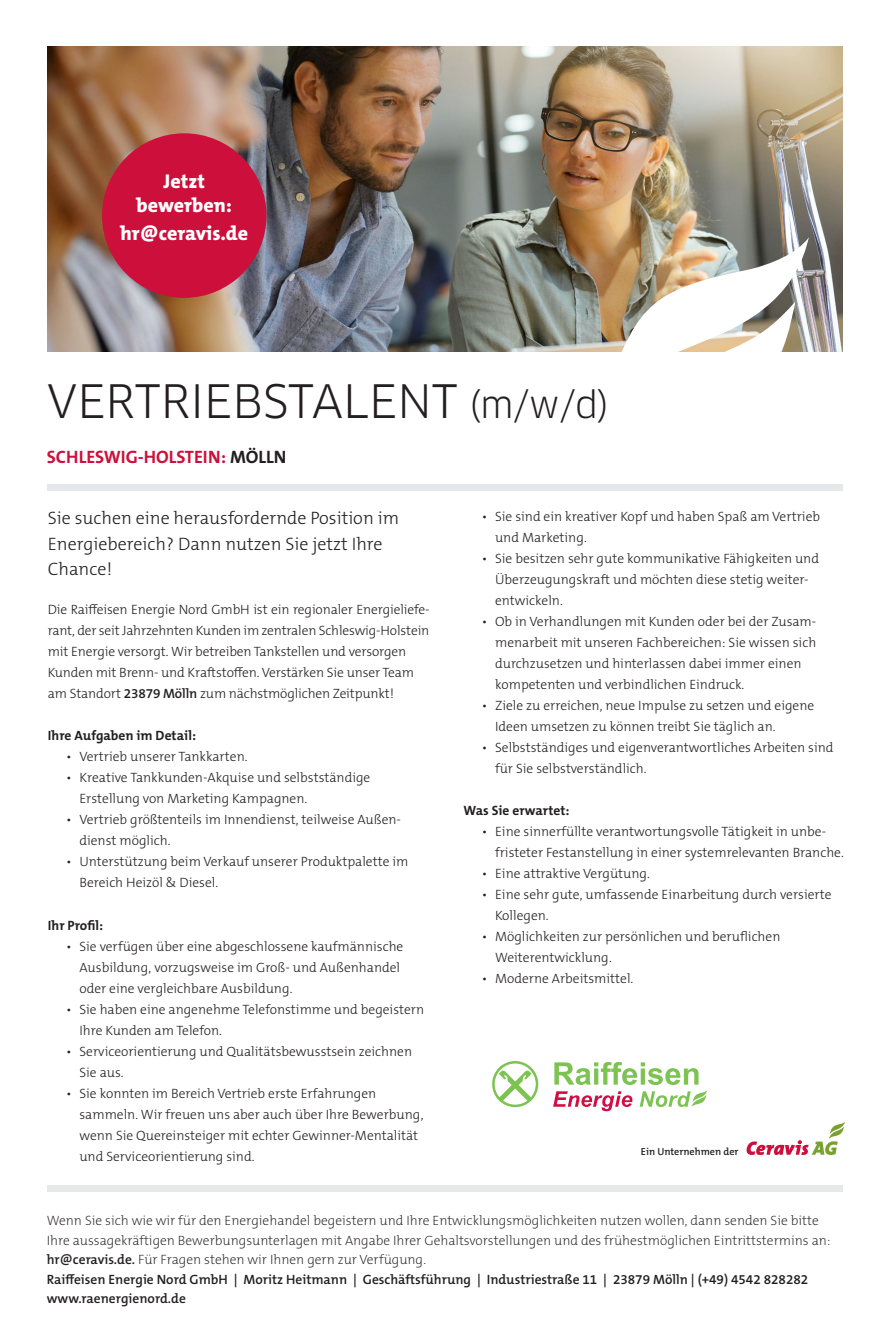
<style>
.page{position:relative;width:893px;height:1336px;background:#fff}
.page>*{position:absolute;margin:0;border:0;box-sizing:border-box;transform-origin:0 0}
.t1{font:45px "Clan OT";color:#231f20}
.t2{font:800 19.95px "The Mix B W8";color:#fff}
.t3{font:300 18px "The Mix B W3";color:#231f20}
.t4{font:700 18px "The Mix B W7";color:#cd0f3b}
.t5{font:300 13.5px/21px "The Mix B W3";color:#231f20}
.t6{font:200 13.5px "The Mix B W2";color:#231f20}
.t7{font:600 13.5px "The Mix B W6";color:#231f20}
.t8{font:700 13.5px "The Mix B W7";color:#231f20}
.t9{font:600 10.2px "The Mix B W6";color:#231f20}
.s1{font-size:36px}
.s2{color:#231f20}
.s3{font-family:"The Mix B W6";font-weight:600}
</style>
<div class="page">
<img style="left:47px;top:47px;width:795px;height:304px">
<img style="left:594px;top:237px;width:215px;height:115px">
<div style="left:47px;top:484px;width:795px;height:7px;background:#e6e7e9"></div>
<div style="left:47px;top:1185px;width:796px;height:6px;background:#e6e7e9"></div>
<svg style="left:747px;top:1121px;width:98px;height:33px"></svg>
<svg style="left:492px;top:1061px;width:46px;height:45px"></svg>
<svg style="left:553px;top:1062px;width:154px;height:49px"></svg>
<div style="left:102px;top:133px;width:164px;height:165px;background:#cd0f3b;border-radius:50%"></div>
<p class="t2" style="left:164px;top:169px;width:43px">Jetzt</p>
<p class="t2" style="left:137px;top:192px;width:97px">bewerben:</p>
<p class="t2" style="left:120px;top:220px;width:129px">hr@ceravis.de</p>
<p class="t1" style="left:47px;top:375px;width:564px">VERTRIEBSTALENT <span class="s1">(m/w/d)</span></p>
<p class="t4" style="left:47px;top:445px;width:241px">SCHLESWIG-HOLSTEIN: <span class="s2">MÖLLN</span></p>
<p class="t3" style="left:48px;top:506px;width:353px">Sie suchen eine herausfordernde Position im</p>
<p class="t3" style="left:48px;top:532px;width:336px">Energiebereich? Dann nutzen Sie jetzt Ihre</p>
<p class="t3" style="left:48px;top:557px;width:66px">Chance!</p>
<p class="t5" style="left:48px;top:599px;width:383px">Die Raiffeisen Energie Nord GmbH ist ein regionaler Energieliefe&shy;rant, der seit Jahrzehnten Kunden im zentralen Schleswig-Holstein</p>
<p class="t5" style="left:48px;top:641px;width:360px">mit Energie versorgt. Wir betreiben Tankstellen und versorgen</p>
<p class="t5" style="left:48px;top:662px;width:368px">Kunden mit Brenn- und Kraftstoffen. Verstärken Sie unser Team</p>
<p class="t5" style="left:48px;top:683px;width:348px">am Standort <span class="s3">23879 Mölln</span> zum nächstmöglichen Zeitpunkt!</p>
<p class="t8" style="left:48px;top:727px;width:150px">Ihre Aufgaben im Detail:</p>
<p class="t5" style="left:66px;top:746px;width:183px">• Vertrieb unserer Tankkarten.</p>
<p class="t5" style="left:66px;top:767px;width:306px">• Kreative Tankkunden-Akquise und selbstständige</p>
<p class="t5" style="left:79px;top:788px;width:229px">Erstellung von Marketing Kampagnen.</p>
<p class="t5" style="left:66px;top:809px;width:336px">• Vertrieb größtenteils im Innendienst, teilweise Außen-</p>
<p class="t5" style="left:79px;top:830px;width:93px">dienst möglich.</p>
<p class="t5" style="left:79px;top:851px;width:330px;text-indent:-13px">• Unterstützung beim Verkauf unserer Produktpalette im<br>Bereich Heizöl &amp; Diesel.</p>
<p class="t8" style="left:48px;top:916px;width:57px">Ihr Profil:</p>
<p class="t5" style="left:66px;top:935px;width:339px;text-align:right">• Sie verfügen über eine abgeschlossene kaufmännische<br>Ausbildung, vorzugsweise im Groß- und Außenhandel</p>
<p class="t5" style="left:79px;top:977px;width:215px">oder eine vergleichbare Ausbildung.</p>
<p class="t5" style="left:79px;top:998px;width:346px;text-indent:-13px">• Sie haben eine angenehme Telefonstimme und begeistern<br>Ihre Kunden am Telefon.</p>
<p class="t5" style="left:79px;top:1040px;width:334px;text-indent:-13px">• Serviceorientierung und Qualitätsbewusstsein zeichnen<br>Sie aus.</p>
<p class="t5" style="left:66px;top:1082px;width:312px">• Sie konnten im Bereich Vertrieb erste Erfahrungen</p>
<p class="t5" style="left:79px;top:1103px;width:346px">sammeln. Wir freuen uns aber auch über Ihre Bewerbung, wenn Sie Quereinsteiger mit echter Gewinner-Mentalität und Serviceorientierung sind.</p>
<p class="t5" style="left:495px;top:506px;width:327px;text-indent:-13px">• Sie sind ein kreativer Kopf und haben Spaß am Vertrieb und Marketing.</p>
<p class="t5" style="left:482px;top:548px;width:339px;text-align:center">• Sie besitzen sehr gute kommunikative Fähigkeiten und<br>Überzeugungskraft und möchten diese stetig weiter-</p>
<p class="t5" style="left:495px;top:590px;width:69px">entwickeln.</p>
<p class="t5" style="left:482px;top:611px;width:336px">• Ob in Verhandlungen mit Kunden oder bei der Zusam-</p>
<p class="t5" style="left:495px;top:632px;width:323px">menarbeit mit unseren Fachbereichen: Sie wissen sich</p>
<p class="t5" style="left:495px;top:653px;width:308px">durchzusetzen und hinterlassen dabei immer einen</p>
<p class="t5" style="left:495px;top:674px;width:251px">kompetenten und verbindlichen Eindruck.</p>
<p class="t5" style="left:482px;top:695px;width:334px">• Ziele zu erreichen, neue Impulse zu setzen und eigene</p>
<p class="t5" style="left:495px;top:716px;width:282px">Ideen umsetzen zu können treibt Sie täglich an.</p>
<p class="t5" style="left:495px;top:737px;width:340px;text-indent:-13px">• Selbstständiges und eigenverantwortliches Arbeiten sind für Sie selbstverständlich.</p>
<p class="t8" style="left:463px;top:801px;width:107px">Was Sie erwartet:</p>
<p class="t5" style="left:495px;top:821px;width:350px;text-indent:-13px">• Eine sinnerfüllte verantwortungsvolle Tätigkeit in unbe&shy;fristeter Festanstellung in einer systemrelevanten Branche.</p>
<p class="t5" style="left:482px;top:863px;width:170px">• Eine attraktive Vergütung.</p>
<p class="t5" style="left:495px;top:884px;width:338px;text-indent:-13px">• Eine sehr gute, umfassende Einarbeitung durch versierte<br>Kollegen.</p>
<p class="t5" style="left:482px;top:926px;width:300px">• Möglichkeiten zur persönlichen und beruflichen</p>
<p class="t5" style="left:495px;top:947px;width:118px">Weiterentwicklung.</p>
<p class="t5" style="left:482px;top:968px;width:153px">• Moderne Arbeitsmittel.</p>
<p class="t9" style="left:641px;top:1144px;width:99px">Ein Unternehmen der</p>
<p class="t6" style="left:47px;top:1211px;width:773px">Wenn Sie sich wie wir für den Energiehandel begeistern und Ihre Entwicklungsmöglichkeiten nutzen wollen, dann senden Sie bitte</p>
<p class="t6" style="left:47px;top:1231px;width:785px">Ihre aussagekräftigen Bewerbungsunterlagen mit Angabe Ihrer Gehaltsvorstellungen und des frühestmöglichen Eintrittstermins an:</p>
<p class="t6" style="left:47px;top:1250px;width:381px"><span class="s3">hr@ceravis.de.</span> Für Fragen stehen wir Ihnen gern zur Verfügung.</p>
<p class="t7" style="left:47px;top:1270px;width:763px">Raiffeisen Energie Nord GmbH | Moritz Heitmann | Geschäftsführung | Industriestraße 11 | 23879 Mölln | (+49) 4542 828282</p>
<p class="t7" style="left:47px;top:1289px;width:141px">www.raenergienord.de</p>
</div>
